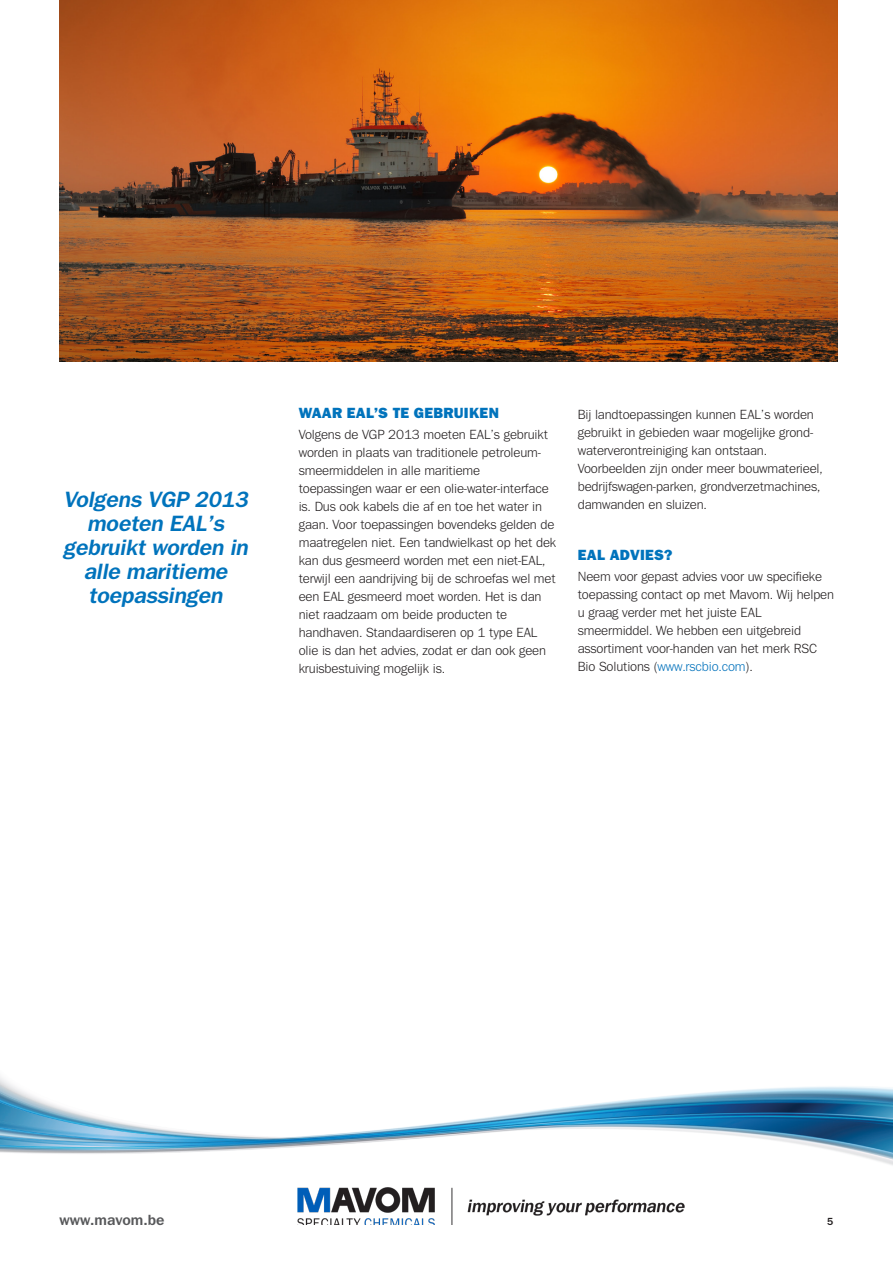
<style>
.page{position:relative;width:893px;height:1263px;background:#fff}
.page>*{position:absolute;margin:0;border:0;box-sizing:border-box;transform-origin:0 0}
.MAVOM_Quote___15_16{font:italic 700 22.5px/24px "Tee Franklin";letter-spacing:-.01em;color:#0073bc;text-align:center}
.MAVOM_body_9_12{font:800 15px "Tee Franklin";letter-spacing:.015em;color:#0073bc}
.t1{font:700 15px "Tee Franklin";color:#57585a}
.MAVOM_body_9_12-2{font:13.5px/18px "Tee Franklin";letter-spacing:-.01em;color:#231f20}
.t2{font:700 10.5px "Tee Franklin";color:#231f20}
.s1{color:#0071bb}
</style>
<div class="page">
<img style="left:0;top:1077px;width:893px;height:127px">
<img style="left:298px;top:1188px;width:387px;height:37px">
<img style="left:60px;top:0;width:778px;height:361px">
<p class="MAVOM_Quote___15_16" style="left:64px;top:487px;width:186px">Volgens VGP 2013 moeten EAL’s gebruikt worden in alle maritieme toepassingen</p>
<p class="MAVOM_body_9_12" style="left:299px;top:403px;width:202px">WAAR EAL’S TE GEBRUIKEN</p>
<p class="MAVOM_body_9_12-2" style="left:299px;top:425px;width:259px">Volgens de VGP 2013 moeten EAL’s gebruikt worden in plaats van traditionele petroleum&shy;smeermiddelen in alle maritieme toepassingen waar er een olie-water-interface is. Dus ook kabels die af en toe het water in gaan. Voor toepassingen bovendeks gelden de maatregelen niet. Een tandwielkast op het dek kan dus gesmeerd worden met een niet-EAL, terwijl een aandrijving bij de schroefas wel met een EAL gesmeerd moet worden. Het is dan niet raadzaam om beide producten te handhaven. Standaardiseren op 1 type EAL olie is dan het advies, zodat er dan ook geen kruisbestuiving mogelijk is.</p>
<p class="MAVOM_body_9_12-2" style="left:578px;top:406px;width:246px">Bij landtoepassingen kunnen EAL’s worden gebruikt in gebieden waar mogelijke grond&shy;waterverontreiniging kan ontstaan.<br>Voorbeelden zijn onder meer bouwmaterieel, bedrijfswagen-parken, grondverzetmachines, damwanden en sluizen.</p>
<p class="MAVOM_body_9_12" style="left:578px;top:546px;width:96px">EAL ADVIES?</p>
<p class="MAVOM_body_9_12-2" style="left:578px;top:568px;width:258px">Neem voor gepast advies voor uw specifieke toepassing contact op met Mavom. Wij helpen u graag verder met het juiste EAL smeermiddel. We hebben een uitgebreid assortiment voor-handen van het merk RSC Bio Solutions (<span class="s1">www.rscbio.com</span>).</p>
<p class="t1" style="left:60px;top:1211px;width:106px">www.mavom.be</p>
<p class="t2" style="left:827px;top:1215px;width:8px">5</p>
</div>
